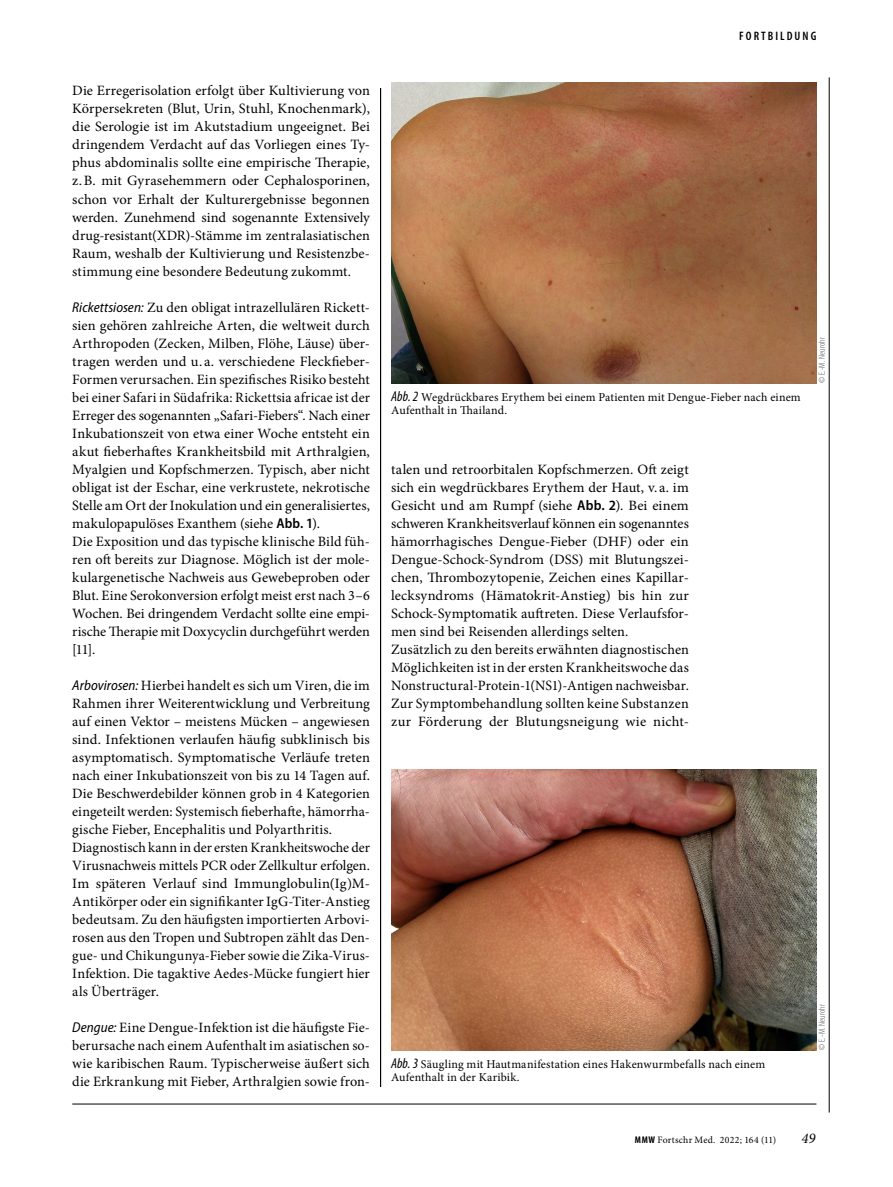
<style>
.page{position:relative;width:893px;height:1187px;background:#fff}
.page>*{position:absolute;margin:0;border:0;box-sizing:border-box;transform-origin:0 0}
.t1{font:italic 14.85px "Minion Pro";color:#000}
.Para_Dateline_x{font:14.25px/18px "Minion Pro";letter-spacing:.005em;color:#000;text-align:justify}
.Para_x{font:14.25px/18px "Minion Pro";letter-spacing:.01em;color:#000;text-align:justify}
.t2{font:600 condensed 12.3px "Myriad Pro";letter-spacing:.165em;color:#000}
.Image_Caption_Abbnum{font:12px/12.8px "Minion Pro";letter-spacing:.01em;color:#000}
.t3{font:9.75px "Minion Pro";letter-spacing:.025em;color:#000}
.Image_Source_x{font:300 condensed 9px "Myriad Pro";letter-spacing:.02em;color:#4d4d4c}
.s1{font-family:"Myriad Pro";font-style:italic;font-stretch:semi-condensed}
.s2{font-family:"Myriad Pro";font-weight:600;font-stretch:semi-condensed}
.s3{font-family:"Myriad Pro";font-style:italic;font-stretch:condensed;font-size:14.25px}
.s4{font-family:"Myriad Pro";font-weight:700;font-stretch:condensed}
</style>
<div class="page">
<hr style="left:72px;top:1103px;width:744px;height:1px;background:#000">
<hr style="left:829px;top:77px;width:1px;height:1035px;background:#000">
<hr style="left:380px;top:88px;width:1px;height:998px;background:#000">
<img style="left:391px;top:82px;width:425px;height:301px">
<img style="left:391px;top:770px;width:425px;height:279px">
<p class="Para_x" style="left:72px;top:82px;width:299px">Die Erregerisolation erfolgt über Kultivierung von Körpersekreten (Blut, Urin, Stuhl, Knochenmark), die Serologie ist im Akutstadium ungeeignet. Bei dringendem Verdacht auf das Vorliegen eines Ty&shy;phus abdominalis sollte eine empirische Therapie, z.B. mit Gyrasehemmern oder Cephalosporinen, schon vor Erhalt der Kulturergebnisse begonnen werden. Zunehmend sind sogenannte Extensively drug-resistant(XDR)-Stämme im zentralasiatischen Raum, weshalb der Kultivierung und Resistenzbe&shy;stimmung eine besondere Bedeutung zukommt.</p>
<p class="Para_Dateline_x" style="left:72px;top:298px;width:299px"><span class="s1">Rickettsiosen:</span> Zu den obligat intrazellulären Rickett&shy;sien gehören zahlreiche Arten, die weltweit durch Arthropoden (Zecken, Milben, Flöhe, Läuse) über&shy;tragen werden und u. a. verschiedene Fleckfieber-Formen verursachen. Ein spezifisches Risiko besteht bei einer Safari in Südafrika: Rickettsia africae ist der Erreger des sogenannten „Safari-Fiebers“. Nach einer Inkubationszeit von etwa einer Woche entsteht ein akut fieberhaftes Krankheitsbild mit Arthralgien, Myalgien und Kopfschmerzen. Typisch, aber nicht obligat ist der Eschar, eine verkrustete, nekrotische Stelle am Ort der Inokulation und ein generalisiertes, makulopapulöses Exanthem (siehe <span class="s2">Abb. 1</span>).</p>
<p class="Para_x" style="left:72px;top:532px;width:299px">Die Exposition und das typische klinische Bild füh&shy;ren oft bereits zur Diagnose. Möglich ist der mole&shy;kulargenetische Nachweis aus Gewebeproben oder Blut. Eine Serokonversion erfolgt meist erst nach 3–6<br>Wochen. Bei dringendem Verdacht sollte eine empi&shy;rische Therapie mit Doxycyclin durchgeführt werden [11].</p>
<p class="Para_Dateline_x" style="left:72px;top:676px;width:299px"><span class="s1">Arbovirosen:</span> Hierbei handelt es sich um Viren, die im Rahmen ihrer Weiterentwicklung und Verbreitung auf einen Vektor – meistens Mücken – angewiesen sind. Infektionen verlaufen häufig subklinisch bis asymptomatisch. Symptomatische Verläufe treten nach einer Inkubationszeit von bis zu 14 Tagen auf.<br>Die Beschwerdebilder können grob in 4 Kategorien eingeteilt werden: Systemisch fieberhafte, hämorrha&shy;gische Fieber, Encephalitis und Polyarthritis.</p>
<p class="Para_x" style="left:72px;top:838px;width:299px">Diagnostisch kann in der ersten Krankheitswoche der Virusnachweis mittels PCR oder Zellkultur erfolgen.<br>Im späteren Verlauf sind Immunglobulin(Ig)M-Antikörper oder ein signifikanter IgG-Titer-Anstieg bedeutsam. Zu den häufigsten importierten Arbovi&shy;rosen aus den Tropen und Subtropen zählt das Den&shy;gue- und Chikungunya-Fieber sowie die Zika-Virus-Infektion. Die tagaktive Aedes-Mücke fungiert hier als Überträger.</p>
<p class="Para_Dateline_x" style="left:72px;top:1018px;width:299px"><span class="s1">Dengue:</span> Eine Dengue-Infektion ist die häufigste Fie&shy;berursache nach einem Aufenthalt im asiatischen so&shy;wie karibischen Raum. Typischerweise äußert sich die Erkrankung mit Fieber, Arthralgien sowie fron-</p>
<p class="t2" style="left:739px;top:29px;width:79px">FORTBILDUNG</p>
<p class="Image_Caption_Abbnum" style="left:391px;top:391px;width:411px"><span class="s3">Abb. 2</span> Wegdrückbares Erythem bei einem Patienten mit Dengue-Fieber nach einem<br>Aufenthalt in Thailand.</p>
<p class="Image_Source_x" style="left:817px;top:383px;width:47px;rotate:-90deg">© E.-M. Neurohr</p>
<p class="Para_Dateline_x" style="left:391px;top:460px;width:299px">talen und retroorbitalen Kopfschmerzen. Oft zeigt sich ein wegdrückbares Erythem der Haut, v. a. im Gesicht und am Rumpf (siehe <span class="s2">Abb. 2</span>). Bei einem schweren Krankheitsverlauf können ein sogenanntes hämorrhagisches Dengue-Fieber (DHF) oder ein Dengue-Schock-Syndrom (DSS) mit Blutungszei&shy;chen, Thrombozytopenie, Zeichen eines Kapillar&shy;lecksyndroms (Hämatokrit-Anstieg) bis hin zur Schock-Symptomatik auftreten. Diese Verlaufsfor&shy;men sind bei Reisenden allerdings selten.</p>
<p class="Para_x" style="left:391px;top:640px;width:299px">Zusätzlich zu den bereits erwähnten diagnostischen Möglichkeiten ist in der ersten Krankheitswoche das Nonstructural-Protein-1(NS1)-Antigen nachweisbar.<br>Zur Symptombehandlung sollten keine Substanzen zur Förderung der Blutungsneigung wie nicht-</p>
<p class="Image_Caption_Abbnum" style="left:391px;top:1057px;width:376px"><span class="s3">Abb. 3</span> Säugling mit Hautmanifestation eines Hakenwurmbefalls nach einem<br>Aufenthalt in der Karibik.</p>
<p class="Image_Source_x" style="left:817px;top:1049px;width:47px;rotate:-90deg">© E.-M. Neurohr</p>
<p class="t3" style="left:635px;top:1132px;width:143px"><span class="s4">MMW</span> Fortschr Med. 2022; 164 (11)</p>
<p class="t1" style="left:801px;top:1128px;width:16px">49</p>
</div>
